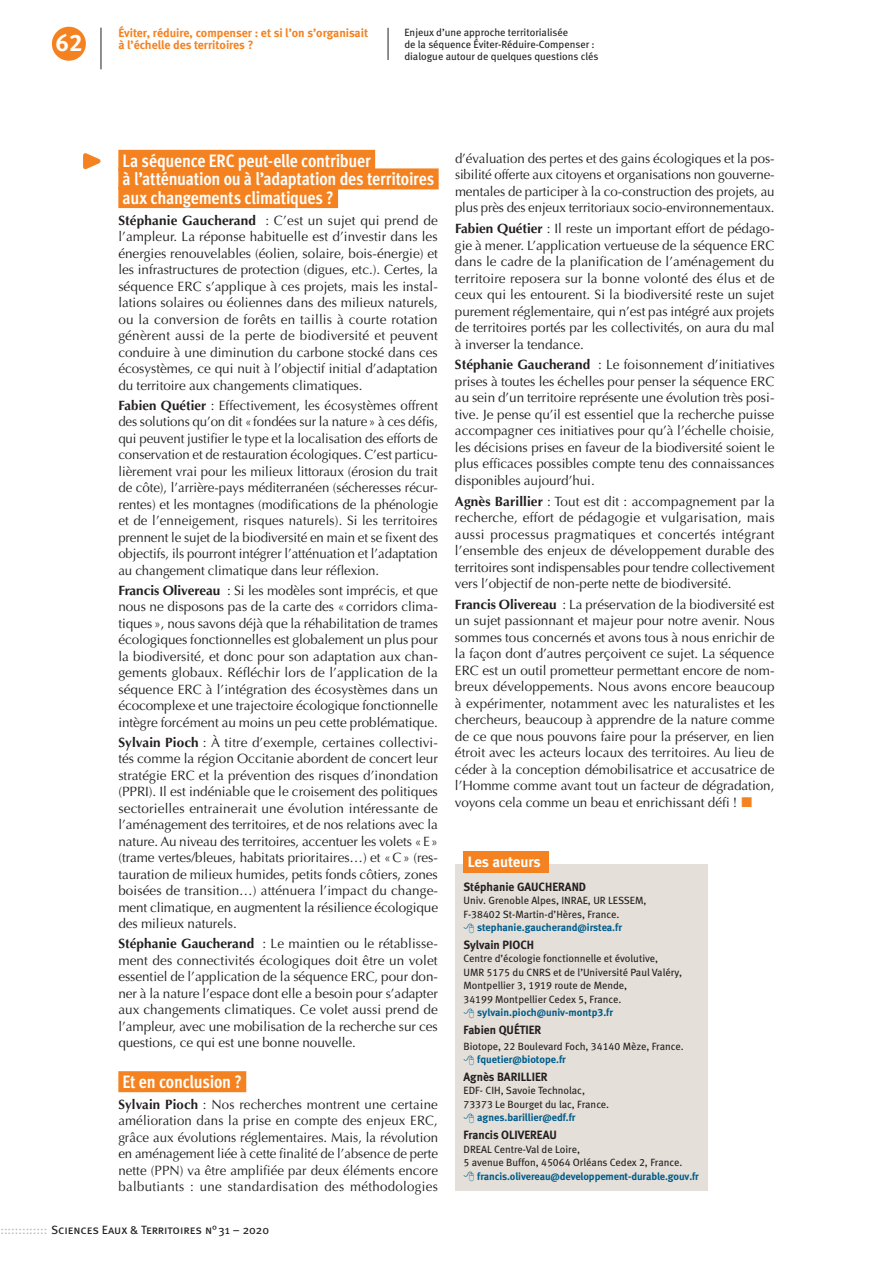
<style>
.page{position:relative;width:893px;height:1263px;background:#fff}
.page>*{position:absolute;margin:0;border:0;box-sizing:border-box;transform-origin:0 0}
.t1{font:24px "Meta Bold Caps Expert";color:#fff}
.t2{font:700 18px "Meta Cond OT";letter-spacing:-.015em;color:#fff}
.contact-picto{font:15px "Meta Bold LF";letter-spacing:-.005em;color:#fff}
.t3{font:13.5px/16.5px "Optima";letter-spacing:-.005em;color:#231f20;text-align:justify}
.t4{font:700 12px/12px "Meta";color:#f58220}
.contacts{font:12px "Meta Bold LF";color:#231f20}
.t5{font:12px "Meta Book Caps";color:#231f20}
.coordonnées{font:12px "Meta Bold LF";color:#231f20}
.coordonnées-2{font:10.5px/13.5px "Meta Book LF";color:#231f20}
.coordonnées-3{font:10.5px "Meta Bold LF";letter-spacing:-.005em;color:#005c8a}
.roulette_article{font:10.5px/12px "Meta Book LF";color:#231f20}
.contacts-2{font:10.5px/13.5px "Meta Book LF";color:#231f20}
.s1{font-weight:700}
.s2{color:#bcbdc0}
</style>
<div class="page">
<div style="left:455px;top:864px;width:252px;height:327px;background:#e4e0d9"></div>
<div style="left:463px;top:851px;width:86px;height:21px;background:#f58220"></div>
<svg style="left:83px;top:153px;width:18px;height:17px"></svg>
<div style="left:118px;top:150px;width:257px;height:21px;background:#f58220"></div>
<div style="left:118px;top:168px;width:321px;height:21px;background:#f58220"></div>
<div style="left:118px;top:187px;width:220px;height:21px;background:#f58220"></div>
<div style="left:118px;top:1071px;width:128px;height:21px;background:#f58220"></div>
<hr style="left:388px;top:28px;width:1px;height:32px;background:#231f20">
<div style="left:52px;top:27px;width:34px;height:34px;background:#f58220;border-radius:50%"></div>
<hr style="left:101px;top:28px;width:1px;height:41px;background:#231f20">
<h1 class="t1" style="left:56px;top:28px;width:28px">62</h1>
<p class="t4" style="left:118px;top:26px;width:251px">Éviter, réduire, compenser : et si l’on s’organisait à l’échelle des territoires ?</p>
<p class="roulette_article" style="left:404px;top:26px;width:196px">Enjeux d’une approche territorialisée<br>de la séquence Éviter-Réduire-Compenser : dialogue autour de quelques questions clés</p>
<h1 class="t2" style="left:123px;top:149px;width:250px">La séquence ERC peut-elle contribuer</h1>
<h1 class="t2" style="left:123px;top:168px;width:313px">à l’atténuation ou à l’adaptation des territoires</h1>
<h1 class="t2" style="left:123px;top:186px;width:213px">aux changements climatiques ?</h1>
<p class="t3" style="left:118px;top:212px;width:321px"><span class="s1">Stéphanie Gaucherand</span> : C’est un sujet qui prend de l’ampleur. La réponse habituelle est d’investir dans les énergies renouvelables (éolien, solaire, bois-énergie) et les infrastructures de protection (digues, etc.). Certes, la séquence ERC s’applique à ces projets, mais les instal&shy;lations solaires ou éoliennes dans des milieux naturels, ou la conversion de forêts en taillis à courte rotation génèrent aussi de la perte de biodiversité et peuvent conduire à une diminution du carbone stocké dans ces écosystèmes, ce qui nuit à l’objectif initial d’adaptation du territoire aux changements climatiques.</p>
<p class="t3" style="left:118px;top:397px;width:321px"><span class="s1">Fabien Quétier</span> : Effectivement, les écosystèmes offrent des solutions qu’on dit «fondées sur la nature» à ces défis, qui peuvent justifier le type et la localisation des efforts de conservation et de restauration écologiques. C’est particu&shy;lièrement vrai pour les milieux littoraux (érosion du trait de côte), l’arrière-pays méditerranéen (sécheresses récur&shy;rentes) et les montagnes (modifications de la phénologie et de l’enneigement, risques naturels). Si les territoires prennent le sujet de la biodiversité en main et se fixent des objectifs, ils pourront intégrer l’atténuation et l’adaptation au changement climatique dans leur réflexion.</p>
<p class="t3" style="left:118px;top:582px;width:321px"><span class="s1">Francis Olivereau</span> : Si les modèles sont imprécis, et que nous ne disposons pas de la carte des « corridors clima&shy;tiques», nous savons déjà que la réhabilitation de trames écologiques fonctionnelles est globalement un plus pour la biodiversité, et donc pour son adaptation aux chan&shy;gements globaux. Réfléchir lors de l’application de la séquence ERC à l’intégration des écosystèmes dans un écocomplexe et une trajectoire écologique fonctionnelle intègre forcément au moins un peu cette problématique.</p>
<p class="t3" style="left:118px;top:734px;width:321px"><span class="s1">Sylvain Pioch</span> : À titre d’exemple, certaines collectivi&shy;tés comme la région Occitanie abordent de concert leur stratégie ERC et la prévention des risques d’inondation (PPRI). Il est indéniable que le croisement des politiques sectorielles entrainerait une évolution intéressante de l’aménagement des territoires, et de nos relations avec la nature. Au niveau des territoires, accentuer les volets «E» (trame vertes/bleues, habitats prioritaires…) et «C» (res&shy;tauration de milieux humides, petits fonds côtiers, zones boisées de transition…) atténuera l’impact du change&shy;ment climatique, en augmentent la résilience écologique des milieux naturels.</p>
<p class="t3" style="left:118px;top:935px;width:321px"><span class="s1">Stéphanie Gaucherand</span> : Le maintien ou le rétablisse&shy;ment des connectivités écologiques doit être un volet essentiel de l’application de la séquence ERC, pour don&shy;ner à la nature l’espace dont elle a besoin pour s’adapter aux changements climatiques. Ce volet aussi prend de l’ampleur, avec une mobilisation de la recherche sur ces questions, ce qui est une bonne nouvelle.</p>
<h1 class="t2" style="left:123px;top:1070px;width:121px">Et en conclusion ?</h1>
<p class="t3" style="left:118px;top:1096px;width:321px"><span class="s1">Sylvain Pioch</span> : Nos recherches montrent une certaine amélioration dans la prise en compte des enjeux ERC, grâce aux évolutions réglementaires. Mais, la révolution en aménagement liée à cette finalité de l’absence de perte nette (PPN) va être amplifiée par deux éléments encore balbutiants : une standardisation des méthodologies</p>
<p class="t3" style="left:455px;top:150px;width:321px">d’évaluation des pertes et des gains écologiques et la pos&shy;sibilité offerte aux citoyens et organisations non gouverne&shy;mentales de participer à la co-construction des projets, au plus près des enjeux territoriaux socio-environnementaux.</p>
<p class="t3" style="left:455px;top:221px;width:321px"><span class="s1">Fabien Quétier</span> : Il reste un important effort de pédago&shy;gie à mener. L’application vertueuse de la séquence ERC dans le cadre de la planification de l’aménagement du territoire reposera sur la bonne volonté des élus et de ceux qui les entourent. Si la biodiversité reste un sujet purement réglementaire, qui n’est pas intégré aux projets de territoires portés par les collectivités, on aura du mal à inverser la tendance.</p>
<p class="t3" style="left:455px;top:357px;width:321px"><span class="s1">Stéphanie Gaucherand</span> : Le foisonnement d’initiatives prises à toutes les échelles pour penser la séquence ERC au sein d’un territoire représente une évolution très posi&shy;tive. Je pense qu’il est essentiel que la recherche puisse accompagner ces initiatives pour qu’à l’échelle choisie, les décisions prises en faveur de la biodiversité soient le plus efficaces possibles compte tenu des connaissances disponibles aujourd’hui.</p>
<p class="t3" style="left:455px;top:493px;width:321px"><span class="s1">Agnès Barillier</span> : Tout est dit : accompagnement par la recherche, effort de pédagogie et vulgarisation, mais aussi processus pragmatiques et concertés intégrant l’ensemble des enjeux de développement durable des territoires sont indispensables pour tendre collectivement vers l’objectif de non-perte nette de biodiversité.</p>
<p class="t3" style="left:455px;top:596px;width:321px"><span class="s1">Francis Olivereau</span> : La préservation de la biodiversité est un sujet passionnant et majeur pour notre avenir. Nous sommes tous concernés et avons tous à nous enrichir de la façon dont d’autres perçoivent ce sujet. La séquence ERC est un outil prometteur permettant encore de nom&shy;breux développements. Nous avons encore beaucoup à expérimenter, notamment avec les naturalistes et les chercheurs, beaucoup à apprendre de la nature comme de ce que nous pouvons faire pour la préserver, en lien étroit avec les acteurs locaux des territoires. Au lieu de céder à la conception démobilisatrice et accusatrice de l’Homme comme avant tout un facteur de dégradation, voyons cela comme un beau et enrichissant défi !</p>
<p class="contact-picto" style="left:468px;top:852px;width:75px">Les auteurs</p>
<p class="contacts" style="left:463px;top:879px;width:124px">Stéphanie GAUCHERAND</p>
<p class="coordonnées-2" style="left:463px;top:893px;width:185px">Univ. Grenoble Alpes, INRAE, UR LESSEM,<br>F-38402 St-Martin-d’Hères, France.</p>
<p class="coordonnées-3" style="left:477px;top:921px;width:146px">stephanie.gaucherand@irstea.fr</p>
<p class="coordonnées" style="left:463px;top:937px;width:72px">Sylvain PIOCH</p>
<p class="coordonnées-2" style="left:463px;top:952px;width:220px">Centre d’écologie fonctionnelle et évolutive,<br>UMR 5175 du CNRS et de l’Université Paul Valéry, Montpellier 3, 1919 route de Mende,<br>34199 Montpellier Cedex 5, France.</p>
<p class="coordonnées-3" style="left:477px;top:1006px;width:137px">sylvain.pioch@univ-montp3.fr</p>
<p class="contacts" style="left:463px;top:1023px;width:79px">Fabien QUÉTIER</p>
<p class="coordonnées-2" style="left:463px;top:1039px;width:222px">Biotope, 22 Boulevard Foch, 34140 Mèze, France.</p>
<p class="coordonnées-3" style="left:477px;top:1053px;width:90px">fquetier@biotope.fr</p>
<p class="contacts" style="left:463px;top:1069px;width:86px">Agnès BARILLIER</p>
<p class="contacts-2" style="left:463px;top:1084px;width:147px">EDF- CIH, Savoie Technolac,<br>73373 Le Bourget du lac, France.</p>
<p class="coordonnées-3" style="left:477px;top:1111px;width:100px">agnes.barillier@edf.fr</p>
<p class="contacts" style="left:463px;top:1128px;width:95px">Francis OLIVEREAU</p>
<p class="coordonnées-2" style="left:463px;top:1142px;width:220px">DREAL Centre-Val de Loire,<br>5 avenue Buffon, 45064 Orléans Cedex 2, France.</p>
<p class="coordonnées-3" style="left:477px;top:1170px;width:223px">francis.olivereau@developpement-durable.gouv.fr</p>
<p class="t5" style="left:0;top:1223px;width:270px"><span class="s2">:::::::::::::</span> Sciences Eaux &amp; Territoires n°31 – 2020</p>
</div>
